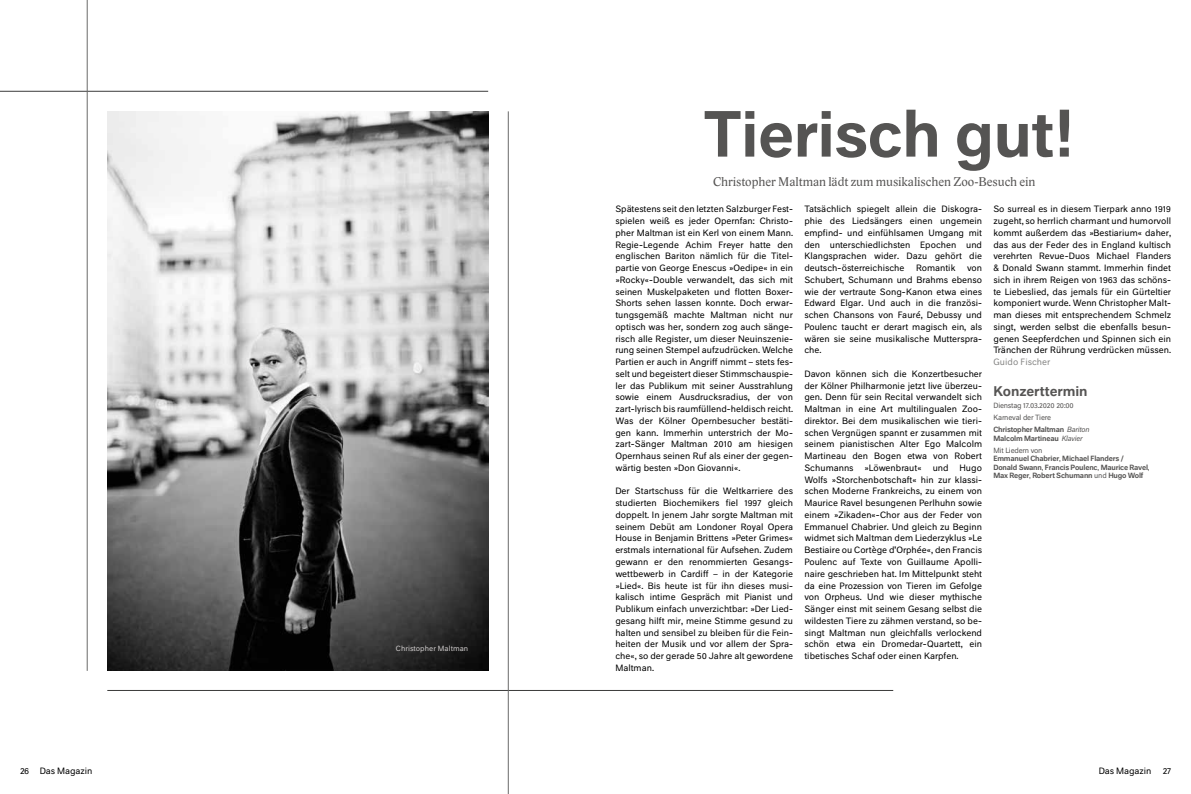
<style>
.page{position:relative;width:1191px;height:794px;background:#fff}
.page>*{position:absolute;margin:0;border:0;box-sizing:border-box;transform-origin:0 0}
.t1{font:500 60.3px "Neutral BP";letter-spacing:-.015em;color:#555453}
.t2{font:13px "Lido STF";color:#555453}
.t3{font:500 13px "Neutral BP";letter-spacing:-.005em;color:#555453}
.t4{font:8.5px/11.7px "Neutral BP";color:#000;text-align:justify}
.t5{font:8.5px "Neutral BP";color:#878786}
.t6{font:500 7px/8.4px "Neutral BP";letter-spacing:-.025em;color:#555453}
.t7{font:7px/12px "Neutral BP";letter-spacing:-.025em;color:#555453}
.t8{font:7px "Neutral BP";letter-spacing:.005em;color:#cecbcb}
.s1{font-weight:500}
.s2{font-style:italic}
.s3{font-weight:400;font-style:italic}
.s4{font-weight:400}
</style>
<div class="page">
<img style="left:107px;top:111px;width:381px;height:560px">
<hr style="left:107px;top:690px;width:786px;height:1px;background:#3b3b3a">
<hr style="left:0;top:91px;width:488px;height:1px;background:#3b3b3a">
<hr style="left:87px;top:0;width:1px;height:671px;background:#6a6a69">
<hr style="left:508px;top:111px;width:1px;height:683px;background:#6a6a69">
<p class="t8" style="left:396px;top:643px;width:74px">Christopher Maltman</p>
<h1 class="t1" style="left:703px;top:86px;width:371px">Tierisch gut!</h1>
<p class="t4" style="left:804px;top:203px;width:179px">Tatsächlich spiegelt allein die Diskogra&shy;phie des Liedsängers einen ungemein empfind- und einfühlsamen Umgang mit den unterschiedlichsten Epochen und Klangsprachen wider. Dazu gehört die deutsch-österreichische</p>
<h2 class="t2" style="left:713px;top:175px;width:324px">Christopher Maltman lädt zum musikalischen Zoo-Besuch ein</h2>
<p class="t4" style="left:993px;top:203px;width:179px">So surreal es in diesem Tierpark anno 1919 zugeht, so herrlich charmant und humorvoll kommt außerdem das »Bestiarium« daher, das aus der Feder des in England kultisch verehrten Revue-Duos Michael Flanders &amp; Donald Swann stammt. Immerhin findet sich in ihrem Reigen von 1963 das schöns&shy;te Liebeslied, das jemals für ein Gürteltier komponiert wurde. Wenn Christopher Malt&shy;man dieses mit entsprechendem Schmelz singt, werden selbst die ebenfalls besun&shy;genen Seepferdchen und Spinnen sich ein Tränchen der Rührung verdrücken müssen.</p>
<p class="t5" style="left:993px;top:355px;width:58px">Guido Fischer</p>
<h2 class="t3" style="left:993px;top:381px;width:96px">Konzerttermin</h2>
<p class="t7" style="left:993px;top:399px;width:98px">Dienstag 17.03.2020 20:00<br>Karneval der Tiere<br><span class="s1">Christopher Maltman</span> <span class="s2">Bariton</span></p>
<p class="t6" style="left:993px;top:431px;width:91px;line-height:12px">Malcolm Martineau <span class="s3">Klavier<br></span><span class="s4">Mit Liedern von</span></p>
<p class="t6" style="left:993px;top:454px;width:158px">Emmanuel Chabrier<span class="s4">,</span> Michael Flanders /<br>Donald Swann<span class="s4">,</span> Francis Poulenc<span class="s4">,</span> Maurice Ravel<span class="s4">,<br></span>Max Reger<span class="s4">,</span> Robert Schumann <span class="s4">und</span> Hugo Wolf</p>
<p class="t4" style="left:615px;top:203px;width:179px">Spätestens seit den letzten Salzburger Fest&shy;spielen weiß es jeder Opernfan: Christo&shy;pher Maltman ist ein Kerl von einem Mann.<br>Regie-Legende Achim Freyer hatte den englischen Bariton nämlich für die Titel&shy;partie von George Enescus »Oedipe« in ein »Rocky«-Double verwandelt, das sich mit seinen Muskelpaketen und flotten Boxer-Shorts sehen lassen konnte. Doch erwar&shy;tungsgemäß machte Maltman nicht nur optisch was her, sondern zog auch sänge&shy;risch alle Register, um dieser Neuinszenie&shy;rung seinen Stempel aufzudrücken. Welche Partien er auch in Angriff nimmt – stets fes&shy;selt und begeistert dieser Stimmschauspie&shy;ler das Publikum mit seiner Ausstrahlung sowie einem Ausdrucksradius, der von zart-lyrisch bis raumfüllend-heldisch reicht.<br>Was der Kölner Opernbesucher bestäti&shy;gen kann. Immerhin unterstrich der Mo&shy;zart-Sänger Maltman 2010 am hiesigen Opernhaus seinen Ruf als einer der gegen&shy;wärtig besten »Don Giovanni«.</p>
<p class="t4" style="left:615px;top:485px;width:179px">Der Startschuss für die Weltkarriere des studierten Biochemikers fiel 1997 gleich doppelt. In jenem Jahr sorgte Maltman mit seinem Debüt am Londoner Royal Opera House in Benjamin Brittens »Peter Grimes« erstmals international für Aufsehen. Zudem gewann er den renommierten Gesangs&shy;wettbewerb in Cardiff – in der Kategorie »Lied«. Bis heute ist für ihn dieses musi&shy;kalisch intime Gespräch mit Pianist und Publikum einfach unverzichtbar: »Der Lied&shy;gesang hilft mir, meine Stimme gesund zu halten und sensibel zu bleiben für die Fein&shy;heiten der Musik und vor allem der Spra&shy;che«, so der gerade 50 Jahre alt gewordene Maltman.</p>
<p class="t4" style="left:916px;top:261px;width:41px">Romantik</p>
<p class="t4" style="left:804px;top:261px;width:179px;text-indent:163px">von Schubert, Schumann und Brahms ebenso wie der vertraute Song-Kanon etwa eines Edward Elgar. Und auch in die französi&shy;schen Chansons von Fauré, Debussy und Poulenc taucht er derart magisch ein, als wären sie seine musikalische Mutterspra&shy;che.</p>
<p class="t4" style="left:804px;top:367px;width:179px">Davon können sich die Konzertbesucher der Kölner Philharmonie jetzt live überzeu&shy;gen. Denn für sein Recital verwandelt sich Maltman in eine Art multilingualen Zoo&shy;direktor. Bei dem musikalischen wie tieri&shy;schen Vergnügen spannt er zusammen mit seinem pianistischen Alter Ego Malcolm Martineau den Bogen etwa von Robert Schumanns</p>
<p class="t4" style="left:864px;top:461px;width:59px">»Löwenbraut«</p>
<p class="t4" style="left:932px;top:461px;width:17px">und</p>
<p class="t4" style="left:804px;top:461px;width:179px;text-indent:155px">Hugo Wolfs »Storchenbotschaft« hin zur klassi&shy;schen Moderne Frankreichs, zu einem von Maurice Ravel besungenen Perlhuhn sowie einem »Zikaden«-Chor aus der Feder von Emmanuel Chabrier. Und gleich zu Beginn widmet sich Maltman dem Liederzyklus »Le Bestiaire ou Cortège d'Orphée«, den Francis Poulenc auf Texte von Guillaume Apolli&shy;naire geschrieben hat. Im Mittelpunkt steht da eine Prozession von Tieren im Gefolge von Orpheus. Und wie dieser mythische Sänger einst mit seinem Gesang selbst die wildesten Tiere zu zähmen verstand, so be&shy;singt Maltman nun gleichfalls verlockend schön etwa ein Dromedar-Quartett, ein tibetisches Schaf oder einen Karpfen.</p>
<p class="t4" style="left:20px;top:764px;width:74px">26 Das Magazin</p>
<p class="t4" style="left:1098px;top:764px;width:54px">Das Magazin</p>
<p class="t4" style="left:1162px;top:764px;width:10px">27</p>
</div>
